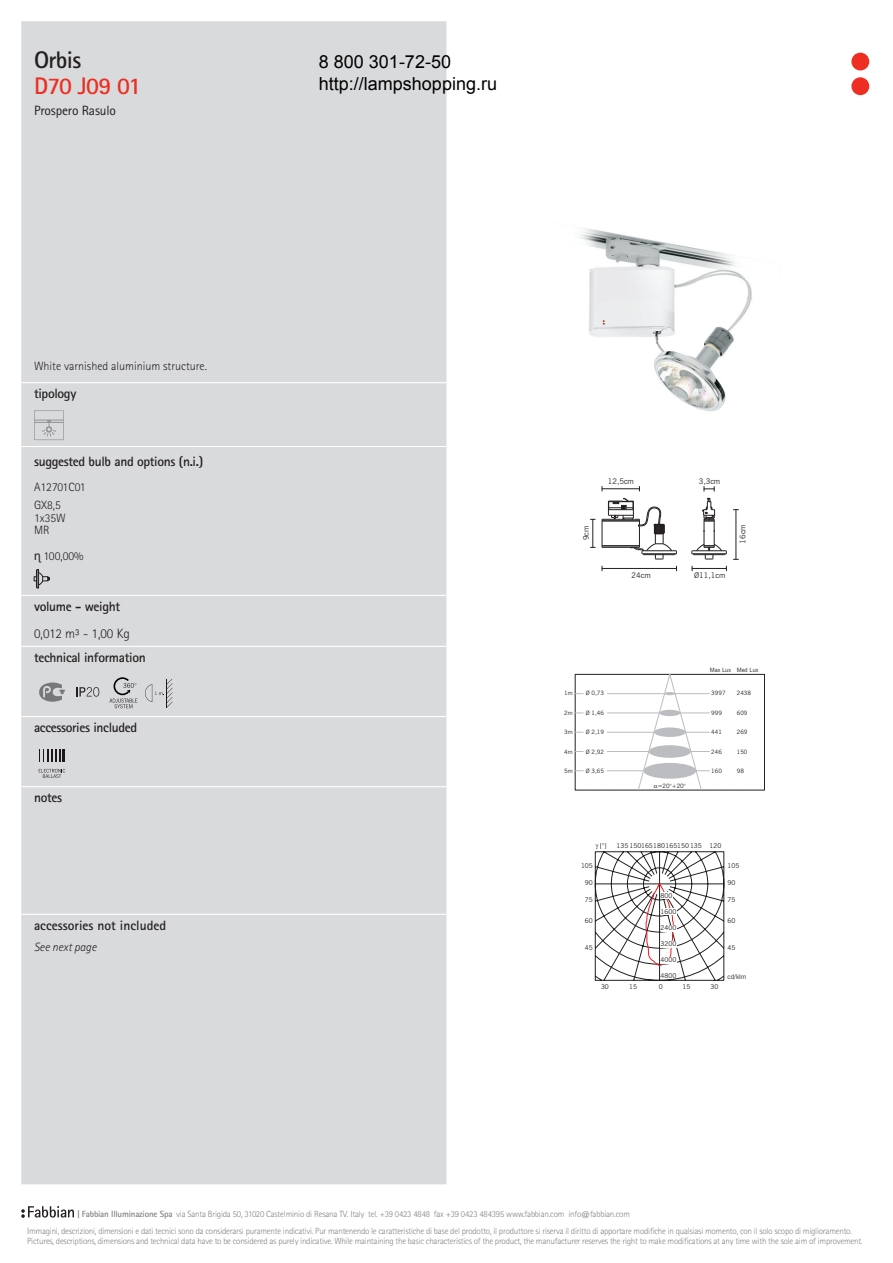
<style>
.page{position:relative;width:893px;height:1263px;background:#fff}
.page>*{position:absolute;margin:0;border:0;box-sizing:border-box;transform-origin:0 0}
.t1{font:700 24px "Rotis Sans Serif Std";letter-spacing:-.025em;color:#ee2e22}
.t2{font:700 24px "Rotis Sans Serif Std";letter-spacing:-.025em;color:#231f20}
.t3{font:18px/21.6px "Arial";color:#000}
.t4{font:700 13.5px "Rotis Sans Serif Std";letter-spacing:-.025em;color:#231f20}
.t5{font:700 13.5px "Rotis Sans Serif Std";color:#231f20}
.t6{font:13.5px "Rotis Sans Serif Std";letter-spacing:-.01em;color:#231f20}
.t7{font:300 13.5px "Rotis Sans Serif Std";color:#231f20}
.t8{font:300 12px/18.3px "Rotis Sans Serif Std";color:#231f20}
.t9{font:italic 300 12px "Rotis Sans Serif Std";color:#231f20}
.t10{font:300 9px/16.4px "Rotis Sans Serif Std";letter-spacing:-.025em;color:#808285}
.t11{font:7.65px "News Gothic BT";color:#231f20}
.t12{font:6.6px "News Gothic BT";color:#231f20}
.t13{font:6px "News Gothic BT";color:#231f20}
.s1{font-weight:700}
</style>
<div class="page">
<div style="left:21px;top:21px;width:425px;height:1163px;background:#d9dadc"></div>
<hr style="left:21px;top:382px;width:425px;height:1px;background:#fff">
<hr style="left:21px;top:446px;width:425px;height:1px;background:#fff">
<hr style="left:21px;top:595px;width:425px;height:1px;background:#fff">
<hr style="left:21px;top:646px;width:425px;height:1px;background:#fff">
<hr style="left:21px;top:716px;width:425px;height:1px;background:#fff">
<hr style="left:21px;top:786px;width:425px;height:1px;background:#fff">
<hr style="left:21px;top:914px;width:425px;height:1px;background:#fff">
<svg style="left:34px;top:410px;width:30px;height:30px"></svg>
<svg style="left:34px;top:569px;width:16px;height:19px"></svg>
<svg style="left:39px;top:682px;width:26px;height:20px"></svg>
<svg style="left:76px;top:687px;width:23px;height:10px"></svg>
<svg style="left:109px;top:676px;width:28px;height:32px"></svg>
<svg style="left:145px;top:679px;width:27px;height:28px"></svg>
<svg style="left:39px;top:769px;width:26px;height:9px"></svg>
<svg style="left:40px;top:749px;width:25px;height:12px"></svg>
<svg style="left:595px;top:843px;width:129px;height:138px"></svg>
<div style="left:661px;top:925px;width:15px;height:6px;background:#fff"></div>
<div style="left:661px;top:892px;width:12px;height:7px;background:#fff"></div>
<div style="left:661px;top:908px;width:15px;height:7px;background:#fff"></div>
<div style="left:661px;top:957px;width:16px;height:6px;background:#fff"></div>
<div style="left:661px;top:941px;width:16px;height:6px;background:#fff"></div>
<div style="left:575px;top:674px;width:190px;height:116px;border:1px solid #231f20"></div>
<svg style="left:691px;top:498px;width:36px;height:62px"></svg>
<svg style="left:602px;top:498px;width:75px;height:62px"></svg>
<svg style="left:590px;top:519px;width:5px;height:29px"></svg>
<hr style="left:736px;top:510px;width:1px;height:49px;background:#231f20">
<svg style="left:704px;top:486px;width:11px;height:5px"></svg>
<hr style="left:602px;top:488px;width:37px;height:1px;background:#231f20">
<hr style="left:602px;top:568px;width:74px;height:1px;background:#231f20">
<hr style="left:692px;top:568px;width:34px;height:1px;background:#231f20">
<img style="left:579px;top:227px;width:174px;height:184px">
<svg style="left:21px;top:1206px;width:53px;height:12px"></svg>
<div style="left:851px;top:53px;width:18px;height:17px;background:#ee2e22;border-radius:50%"></div>
<div style="left:851px;top:77px;width:18px;height:18px;background:#ee2e22;border-radius:50%"></div>
<svg style="left:35px;top:554px;width:6px;height:9px"></svg>
<svg style="left:575px;top:673px;width:135px;height:117px"></svg>
<h1 class="t2" style="left:34px;top:45px;width:49px">Orbis</h1>
<h1 class="t1" style="left:34px;top:70px;width:109px">D70 J09 01</h1>
<h3 class="t6" style="left:34px;top:102px;width:84px">Prospero Rasulo</h3>
<h3 class="t8" style="left:34px;top:357px;width:174px">White varnished aluminium structure.</h3>
<h3 class="t4" style="left:34px;top:385px;width:44px">tipology</h3>
<h3 class="t4" style="left:34px;top:453px;width:171px">suggested bulb and options (n.i.)</h3>
<h3 class="t8" style="left:34px;top:477px;width:53px">A12701C01<br>GX8,5</h3>
<h3 class="t8" style="left:34px;top:511px;width:33px;line-height:12.8px">1x35W<br>MR</h3>
<h3 class="t8" style="left:44px;top:547px;width:41px">100,00%</h3>
<h3 class="t4" style="left:34px;top:598px;width:88px">volume - weight</h3>
<h3 class="t7" style="left:34px;top:625px;width:97px">0,012 m³ - 1,00 Kg</h3>
<h3 class="t4" style="left:34px;top:649px;width:113px">technical information</h3>
<h3 class="t4" style="left:34px;top:719px;width:105px">accessories included</h3>
<h3 class="t4" style="left:34px;top:789px;width:30px">notes</h3>
<h3 class="t5" style="left:34px;top:917px;width:134px">accessories not included</h3>
<h3 class="t9" style="left:34px;top:940px;width:64px">See next page</h3>
<h2 class="t3" style="left:319px;top:51px;width:180px">8 800 301-72-50 http://lampshopping.ru</h2>
<p class="t11" style="left:608px;top:477px;width:28px">12,5cm</p>
<p class="t11" style="left:699px;top:477px;width:23px">3,3cm</p>
<p class="t11" style="left:582px;top:540px;width:16px;rotate:-90deg">9cm</p>
<p class="t11" style="left:738px;top:544px;width:21px;rotate:-90deg">16cm</p>
<p class="t11" style="left:632px;top:571px;width:21px">24cm</p>
<p class="t11" style="left:694px;top:570px;width:33px">Ø11,1cm</p>
<p class="t13" style="left:564px;top:689px;width:10px">1m</p>
<p class="t13" style="left:564px;top:709px;width:10px">2m</p>
<p class="t13" style="left:564px;top:728px;width:10px">3m</p>
<p class="t13" style="left:564px;top:748px;width:10px">4m</p>
<p class="t13" style="left:564px;top:767px;width:10px">5m</p>
<p class="t13" style="left:586px;top:689px;width:20px">Ø 0,73</p>
<p class="t13" style="left:586px;top:709px;width:20px">Ø 1,46</p>
<p class="t13" style="left:586px;top:728px;width:20px">Ø 2,19</p>
<p class="t13" style="left:586px;top:748px;width:20px">Ø 2,92</p>
<p class="t13" style="left:586px;top:767px;width:20px">Ø 3,65</p>
<p class="t13" style="left:658px;top:782px;width:30px">=20°+20°</p>
<p class="t13" style="left:710px;top:666px;width:50px">Max Lux Med Lux</p>
<p class="t13" style="left:711px;top:689px;width:16px">3997</p>
<p class="t13" style="left:711px;top:709px;width:12px">999</p>
<p class="t13" style="left:711px;top:728px;width:12px">441</p>
<p class="t13" style="left:711px;top:748px;width:12px">246</p>
<p class="t13" style="left:711px;top:767px;width:12px">160</p>
<p class="t13" style="left:737px;top:689px;width:16px">2438</p>
<p class="t13" style="left:737px;top:709px;width:12px">609</p>
<p class="t13" style="left:737px;top:728px;width:12px">269</p>
<p class="t13" style="left:737px;top:748px;width:12px">150</p>
<p class="t13" style="left:737px;top:767px;width:9px">98</p>
<p class="t12" style="left:581px;top:862px;width:13px">105</p>
<p class="t12" style="left:585px;top:879px;width:9px">90</p>
<p class="t12" style="left:616px;top:841px;width:87px">135 150165180165150 135</p>
<p class="t12" style="left:709px;top:841px;width:13px">120</p>
<p class="t12" style="left:728px;top:862px;width:13px">105</p>
<p class="t12" style="left:728px;top:879px;width:9px">90</p>
<p class="t12" style="left:661px;top:892px;width:13px">800</p>
<p class="t12" style="left:661px;top:908px;width:17px">1600</p>
<p class="t12" style="left:661px;top:924px;width:17px">2400</p>
<p class="t12" style="left:661px;top:940px;width:17px">3200</p>
<p class="t12" style="left:661px;top:956px;width:17px">4000</p>
<p class="t12" style="left:661px;top:972px;width:17px">4800</p>
<p class="t12" style="left:585px;top:896px;width:9px">75</p>
<p class="t12" style="left:728px;top:896px;width:9px">75</p>
<p class="t12" style="left:585px;top:917px;width:9px">60</p>
<p class="t12" style="left:728px;top:917px;width:9px">60</p>
<p class="t12" style="left:585px;top:943px;width:9px">45</p>
<p class="t12" style="left:728px;top:943px;width:9px">45</p>
<p class="t12" style="left:728px;top:973px;width:20px">cd/klm</p>
<p class="t12" style="left:601px;top:983px;width:9px">30</p>
<p class="t12" style="left:629px;top:983px;width:9px">15</p>
<p class="t12" style="left:659px;top:983px;width:5px">0</p>
<p class="t12" style="left:682px;top:983px;width:9px">15</p>
<p class="t12" style="left:710px;top:983px;width:9px">30</p>
<p class="t10" style="left:27px;top:1206px;width:826px;text-indent:50px"><span class="s1">| Fabbian Illuminazione Spa</span> via Santa Brigida 50, 31020 Castelminio di Resana TV. Italy tel. +39 0423 4848 fax +39 0423 484395 www.fabbian.com info@fabbian.com<br>Immagini, descrizioni, dimensioni e dati tecnici sono da considerarsi puramente indicativi. Pur mantenendo le caratteristiche di base del prodotto, il produttore si riserva il diritto di apportare modifiche in qualsiasi momento, con il solo scopo di miglioramento.</p>
<p class="t10" style="left:27px;top:1233px;width:837px">Pictures, descriptions, dimensions and technical data have to be considered as purely indicative. While maintaining the basic characteristics of the product, the manufacturer reserves the right to make modifications at any time with the sole aim of improvement.</p>
</div>
